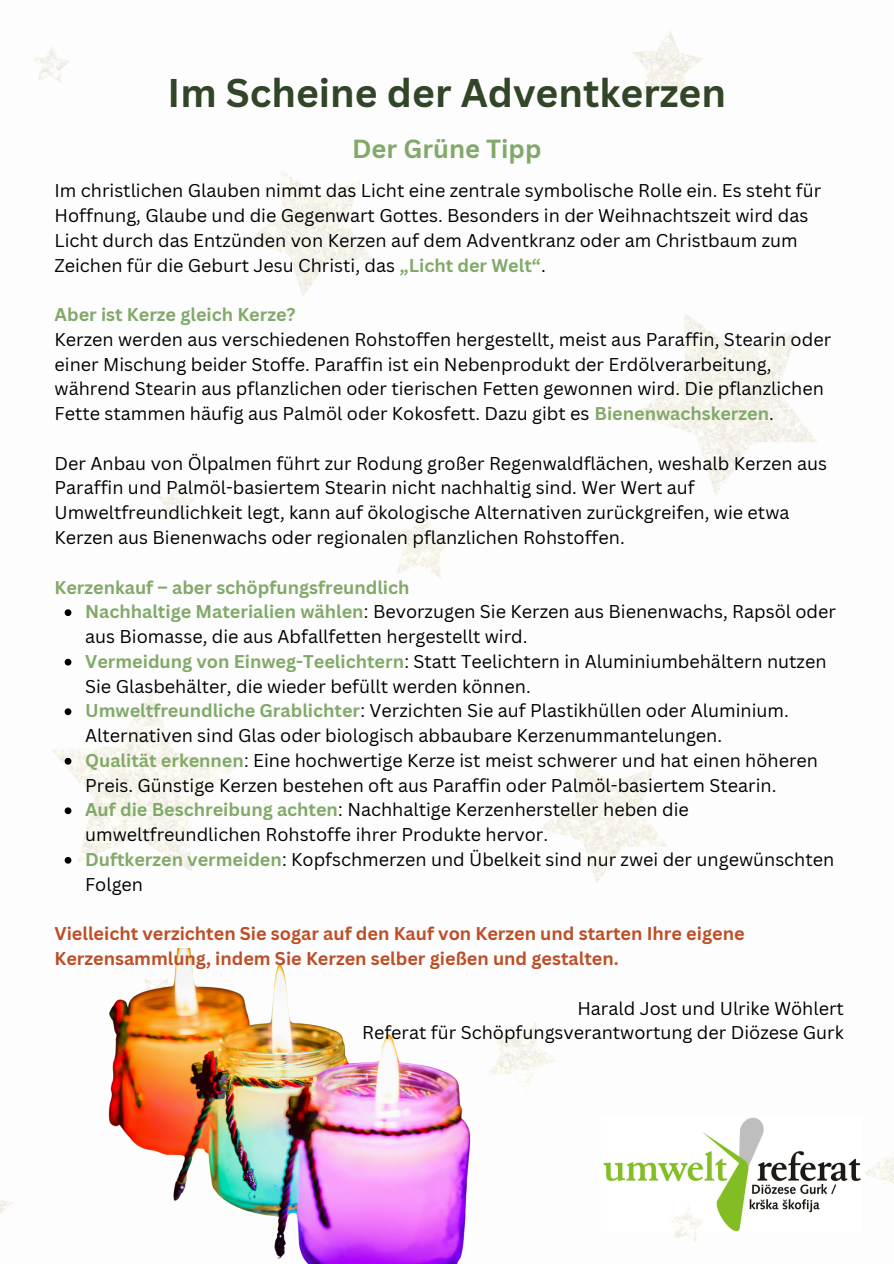
<style>
.page{position:relative;width:894px;height:1264px;background:#fff}
.page>*{position:absolute;margin:0;border:0;box-sizing:border-box;transform-origin:0 0}
.t1{font:700 39px "Canva Sans";color:#314528}
.t2{font:700 25.5px "Canva Sans";color:#81a969}
.t3{font:18px/24.8px "Canva Sans";color:#000}
.t4{font:700 18px/24.8px "Canva Sans";color:#bd4e27}
.t5{font:700 18px "Canva Sans";color:#81a969}
.s1{font-weight:700;color:#81a969}
</style>
<div class="page">
<img style="left:0;top:30px;width:893px;height:1212px">
<img style="left:31px;top:948px;width:472px;height:315px">
<svg style="left:65px;top:609px;width:6px;height:7px"></svg>
<svg style="left:65px;top:658px;width:6px;height:7px"></svg>
<svg style="left:65px;top:708px;width:6px;height:7px"></svg>
<svg style="left:65px;top:757px;width:6px;height:7px"></svg>
<svg style="left:65px;top:807px;width:6px;height:7px"></svg>
<svg style="left:65px;top:856px;width:6px;height:7px"></svg>
<h3 class="t1" style="left:167px;top:65px;width:559px">Im Scheine der Adventkerzen</h3>
<p class="t2" style="left:352px;top:130px;width:191px">Der Grüne Tipp</p>
<p class="t3" style="left:54px;top:178px;width:768px">Im christlichen Glauben nimmt das Licht eine zentrale symbolische Rolle ein. Es steht für Hoffnung, Glaube und die Gegenwart Gottes. Besonders in der Weihnachtszeit wird das Licht durch das Entzünden von Kerzen auf dem Adventkranz oder am Christbaum zum Zeichen für die Geburt Jesu Christi, das <span class="s1">„Licht der Welt“</span>.</p>
<h1 class="t5" style="left:54px;top:302px;width:242px">Aber ist Kerze gleich Kerze?</h1>
<h2 class="t3" style="left:54px;top:326px;width:778px">Kerzen werden aus verschiedenen Rohstoffen hergestellt, meist aus Paraffin, Stearin oder einer Mischung beider Stoffe. Paraffin ist ein Nebenprodukt der Erdölverarbeitung, während Stearin aus pflanzlichen oder tierischen Fetten gewonnen wird. Die pflanzlichen Fette stammen häufig aus Palmöl oder Kokosfett. Dazu gibt es <span class="s1">Bienenwachskerzen</span>.</h2>
<p class="t3" style="left:54px;top:450px;width:774px">Der Anbau von Ölpalmen führt zur Rodung großer Regenwaldflächen, weshalb Kerzen aus Paraffin und Palmöl-basiertem Stearin nicht nachhaltig sind. Wer Wert auf Umweltfreundlichkeit legt, kann auf ökologische Alternativen zurückgreifen, wie etwa Kerzen aus Bienenwachs oder regionalen pflanzlichen Rohstoffen.</p>
<p class="t5" style="left:54px;top:574px;width:356px">Kerzenkauf – aber schöpfungsfreundlich</p>
<p class="t3" style="left:85px;top:599px;width:752px"><span class="s1">Nachhaltige Materialien wählen</span>: Bevorzugen Sie Kerzen aus Bienenwachs, Rapsöl oder aus Biomasse, die aus Abfallfetten hergestellt wird.</p>
<p class="t3" style="left:85px;top:648px;width:742px"><span class="s1">Vermeidung von Einweg-Teelichtern</span>: Statt Teelichtern in Aluminiumbehältern nutzen<br>Sie Glasbehälter, die wieder befüllt werden können.</p>
<h3 class="t3" style="left:85px;top:698px;width:705px"><span class="s1">Umweltfreundliche Grablichter</span>: Verzichten Sie auf Plastikhüllen oder Aluminium.<br>Alternativen sind Glas oder biologisch abbaubare Kerzenummantelungen.</h3>
<p class="t3" style="left:85px;top:747px;width:734px"><span class="s1">Qualität erkennen</span>: Eine hochwertige Kerze ist meist schwerer und hat einen höheren<br>Preis. Günstige Kerzen bestehen oft aus Paraffin oder Palmöl-basiertem Stearin.</p>
<p class="t3" style="left:85px;top:797px;width:605px"><span class="s1">Auf die Beschreibung achten</span>: Nachhaltige Kerzenhersteller heben die umweltfreundlichen Rohstoffe ihrer Produkte hervor.</p>
<p class="t3" style="left:85px;top:846px;width:750px"><span class="s1">Duftkerzen vermeiden</span>: Kopfschmerzen und Übelkeit sind nur zwei der ungewünschten<br>Folgen</p>
<p class="t4" style="left:54px;top:920px;width:691px">Vielleicht verzichten Sie sogar auf den Kauf von Kerzen und starten Ihre eigene<br>Kerzensammlung, indem Sie Kerzen selber gießen und gestalten.</p>
<p class="t3" style="left:577px;top:995px;width:268px">Harald Jost und Ulrike Wöhlert</p>
<p class="t3" style="left:362px;top:1019px;width:483px">Referat für Schöpfungsverantwortung der Diözese Gurk</p>
</div>
